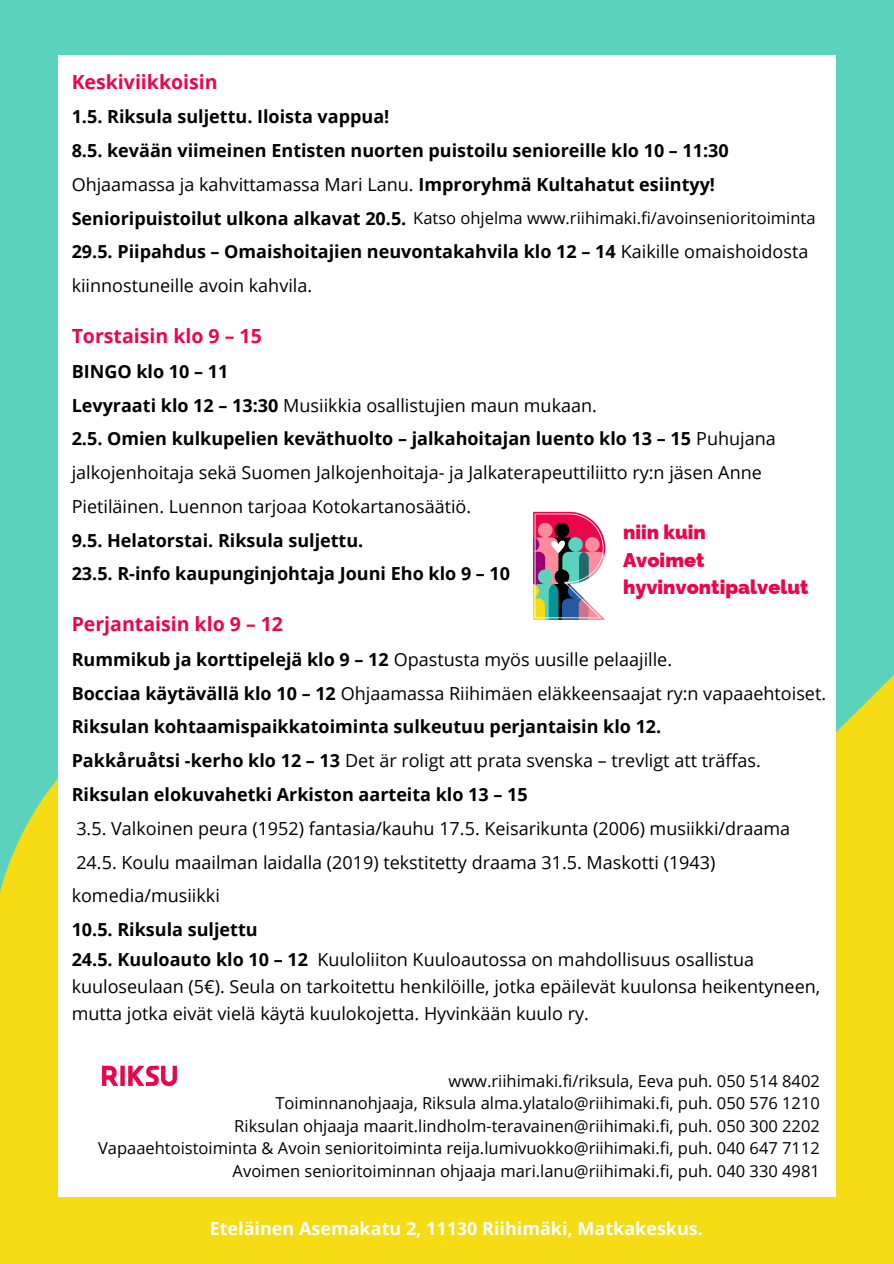
<style>
.page{position:relative;width:894px;height:1264px;background:#fff}
.page>*{position:absolute;margin:0;border:0;box-sizing:border-box;transform-origin:0 0}
.t1{font:900 19.8px/27.5px "Raleway";color:#eb054b}
.t2{font:700 19.5px "Open Sans";color:#eb054b}
.t3{font:18px/33.8px "Open Sans";color:#000}
.t4{font:700 18px/33.8px "Open Sans";color:#000}
.t5{font:700 18px "Open Sans";color:#fff}
.t6{font:16.5px "Open Sans";color:#000}
.s1{font-weight:400}
.s2{font-weight:700;font-size:18px}
.s3{font-weight:700}
</style>
<div class="page">
<div style="left:0;top:0;width:893px;height:1263px;background:#5ad2be"></div>
<img style="left:0;top:521px;width:893px;height:742px">
<div style="left:58px;top:55px;width:777px;height:1142px;background:#fff"></div>
<img style="left:533px;top:511px;width:73px;height:109px">
<img style="left:101px;top:1065px;width:76px;height:22px">
<p class="t2" style="left:72px;top:68px;width:147px">Keskiviikkoisin</p>
<p class="t4" style="left:72px;top:99px;width:658px">1.5. Riksula suljettu. Iloista vappua!<br>8.5. kevään viimeinen Entisten nuorten puistoilu senioreille klo 10 – 11:30<br><span class="s1">Ohjaamassa ja kahvittamassa Mari Lanu.</span> Improryhmä Kultahatut esiintyy!</p>
<p class="t6" style="left:72px;top:206px;width:745px"><span class="s2">Senioripuistoilut ulkona alkavat 20.5.</span> Katso ohjelma www.riihimaki.fi/avoinsenioritoiminta</p>
<p class="t4" style="left:72px;top:234px;width:738px">29.5. Piipahdus – Omaishoitajien neuvontakahvila klo 12 – 14 <span class="s1">Kaikille omaishoidosta kiinnostuneille avoin kahvila.</span></p>
<p class="t2" style="left:72px;top:322px;width:192px">Torstaisin klo 9 – 15</p>
<p class="t4" style="left:72px;top:354px;width:705px">BINGO klo 10 – 11<br>Levyraati klo 12 – 13:30 <span class="s1">Musiikkia osallistujien maun mukaan.<br></span>2.5. Omien kulkupelien keväthuolto – jalkahoitajan luento klo 13 – 15 <span class="s1">Puhujana jalkojenhoitaja sekä Suomen Jalkojenhoitaja- ja Jalkaterapeuttiliitto ry:n jäsen Anne Pietiläinen. Luennon tarjoaa Kotokartanosäätiö.<br></span>9.5. Helatorstai. Riksula suljettu.<br>23.5. R-info kaupunginjohtaja Jouni Eho klo 9 – 10</p>
<p class="t2" style="left:72px;top:610px;width:213px">Perjantaisin klo 9 – 12</p>
<p class="t3" style="left:72px;top:642px;width:755px"><span class="s3">Rummikub ja korttipelejä klo 9 – 12</span> Opastusta myös uusille pelaajille.<br><span class="s3">Bocciaa käytävällä klo 10 – 12</span> Ohjaamassa Riihimäen eläkkeensaajat ry:n vapaaehtoiset.<br><span class="s3">Riksulan kohtaamispaikkatoiminta sulkeutuu perjantaisin klo 12.<br>Pakkåruåtsi -kerho klo 12 – 13</span> Det är roligt att prata svenska – trevligt att träffas.<br><span class="s3">Riksulan elokuvahetki Arkiston aarteita klo 13 – 15<br></span>3.5. Valkoinen peura (1952) fantasia/kauhu 17.5. Keisarikunta (2006) musiikki/draama 24.5. Koulu maailman laidalla (2019) tekstitetty draama 31.5. Maskotti (1943) komedia/musiikki<br><span class="s3">10.5. Riksula suljettu</span></p>
<p class="t3" style="left:72px;top:945px;width:750px;line-height:27px"><span class="s3">24.5. Kuuloauto klo 10 – 12</span> Kuuloliiton Kuuloautossa on mahdollisuus osallistua kuuloseulaan (5€). Seula on tarkoitettu henkilöille, jotka epäilevät kuulonsa heikentyneen, mutta jotka eivät vielä käytä kuulokojetta. Hyvinkään kuulo ry.</p>
<p class="t1" style="left:623px;top:519px;width:187px">niin kuin<br>Avoimet hyvinvontipalvelut</p>
<p class="t6" style="left:448px;top:1068px;width:372px">www.riihimaki.fi/riksula, Eeva puh. 050 514 8402</p>
<p class="t6" style="left:275px;top:1091px;width:546px">Toiminnanohjaaja, Riksula alma.ylatalo@riihimaki.fi, puh. 050 576 1210</p>
<h2 class="t6" style="left:234px;top:1113px;width:587px">Riksulan ohjaaja maarit.lindholm-teravainen@riihimaki.fi, puh. 050 300 2202</h2>
<h2 class="t6" style="left:98px;top:1136px;width:723px">Vapaaehtoistoiminta &amp; Avoin senioritoiminta reija.lumivuokko@riihimaki.fi, puh. 040 647 7112</h2>
<h2 class="t6" style="left:232px;top:1158px;width:588px">Avoimen senioritoiminnan ohjaaja mari.lanu@riihimaki.fi, puh. 040 330 4981</h2>
<p class="t5" style="left:210px;top:1215px;width:494px">Eteläinen Asemakatu 2, 11130 Riihimäki, Matkakeskus.</p>
</div>
